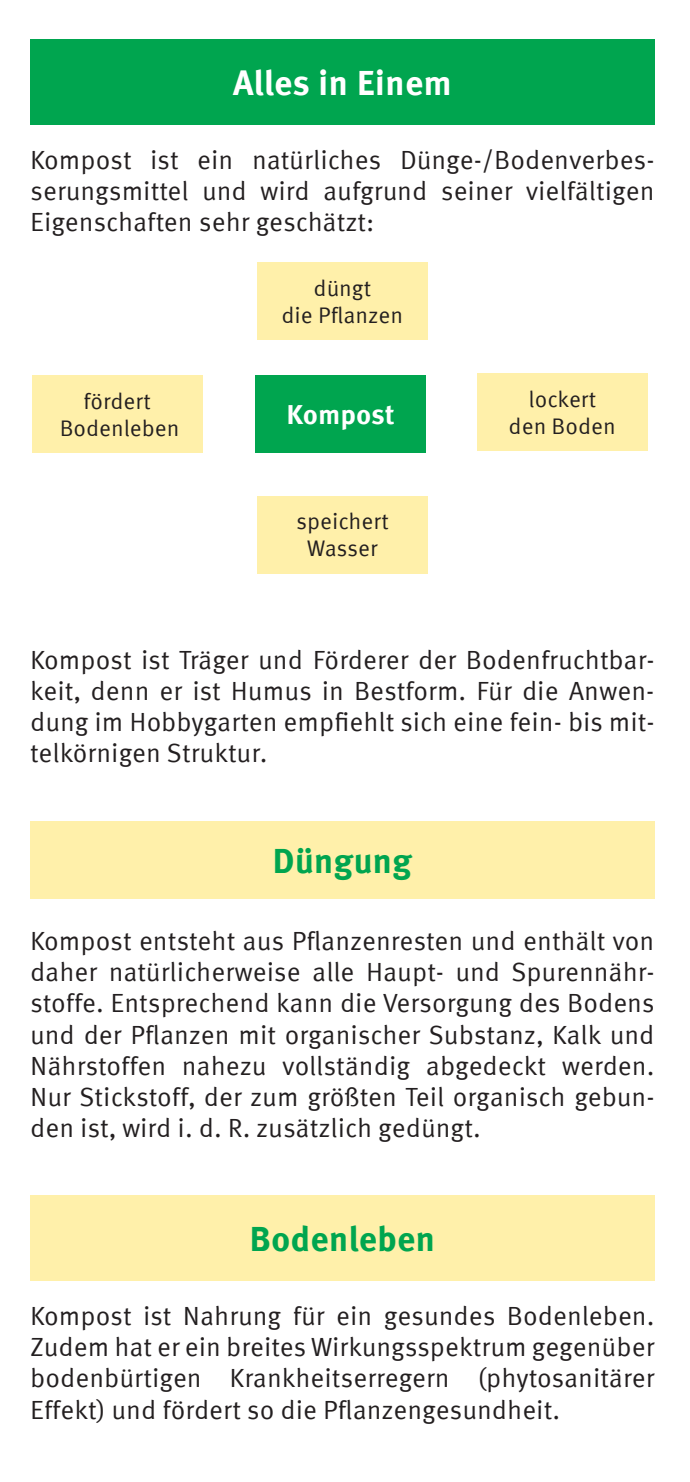
<style>
.page{position:relative;width:690px;height:1482px;background:#fff}
.page>*{position:absolute;margin:0;border:0;box-sizing:border-box;transform-origin:0 0}
.t1{font:700 35px "Meta Corr";color:#00a54f}
.t2{font:700 35px "Meta Corr";color:#fff}
.t3{font:700 27.5px "Meta Corr";color:#fff}
.t4{font:26.25px/31.2px "Meta Corr";color:#231f20;text-align:justify}
.t5{font:22.5px/27px "Meta Corr";color:#231f20;text-align:center}
</style>
<div class="page">
<div style="left:30px;top:39px;width:624px;height:85px;background:#00a54f"></div>
<div style="left:255px;top:375px;width:170px;height:78px;background:#00a54f"></div>
<div style="left:32px;top:375px;width:170px;height:78px;background:#fff0aa"></div>
<div style="left:477px;top:373px;width:170px;height:78px;background:#fff0aa"></div>
<div style="left:257px;top:262px;width:170px;height:78px;background:#fff0aa"></div>
<div style="left:257px;top:496px;width:170px;height:78px;background:#fff0aa"></div>
<div style="left:30px;top:821px;width:624px;height:78px;background:#fff0aa"></div>
<div style="left:30px;top:1196px;width:624px;height:85px;background:#fff0aa"></div>
<h1 class="t2" style="left:232px;top:69px;width:220px">Alles in Einem</h1>
<p class="t4" style="left:30px;top:146px;width:625px">Kompost ist ein natürliches Dünge-/Bodenverbes&shy;serungsmittel und wird aufgrund seiner vielfältigen Eigen schaften sehr geschätzt:</p>
<p class="t5" style="left:281px;top:276px;width:123px">düngt<br>die Pflanzen</p>
<p class="t5" style="left:60px;top:389px;width:121px">fördert<br>Bodenleben</p>
<p class="t5" style="left:508px;top:387px;width:109px">lockert den Boden</p>
<p class="t3" style="left:286px;top:404px;width:110px">Kompost</p>
<p class="t5" style="left:296px;top:510px;width:94px">speichert<br>Wasser</p>
<p class="t4" style="left:30px;top:646px;width:625px">Kompost ist Träger und Förderer der Bodenfruchtbar&shy;keit, denn er ist Humus in Bestform. Für die Anwen&shy;dung im Hobbygarten empfiehlt sich eine fein- bis mit&shy;telkörnigen Struktur.</p>
<h1 class="t1" style="left:272px;top:847px;width:141px">Düngung</h1>
<p class="t4" style="left:30px;top:924px;width:625px">Kompost entsteht aus Pflanzenresten und enthält von daher natürlicherweise alle Haupt- und Spurennähr&shy;stoffe. Entsprechend kann die Versorgung des Bodens und der Pflanzen mit organischer Substanz, Kalk und Nährstoffen nahezu vollständig abgedeckt werden.<br>Nur Stickstoff, der zum größten Teil organisch gebun&shy;den ist, wird i. d. R. zusätzlich gedüngt.</p>
<h1 class="t1" style="left:249px;top:1225px;width:187px">Bodenleben</h1>
<p class="t4" style="left:30px;top:1302px;width:625px">Kompost ist Nahrung für ein gesundes Bodenleben.<br>Zudem hat er ein breites Wirkungsspektrum gegenüber bodenbürtigen Krankheitserregern (phytosanitärer Effekt) und fördert so die Pflanzengesundheit.</p>
</div>
